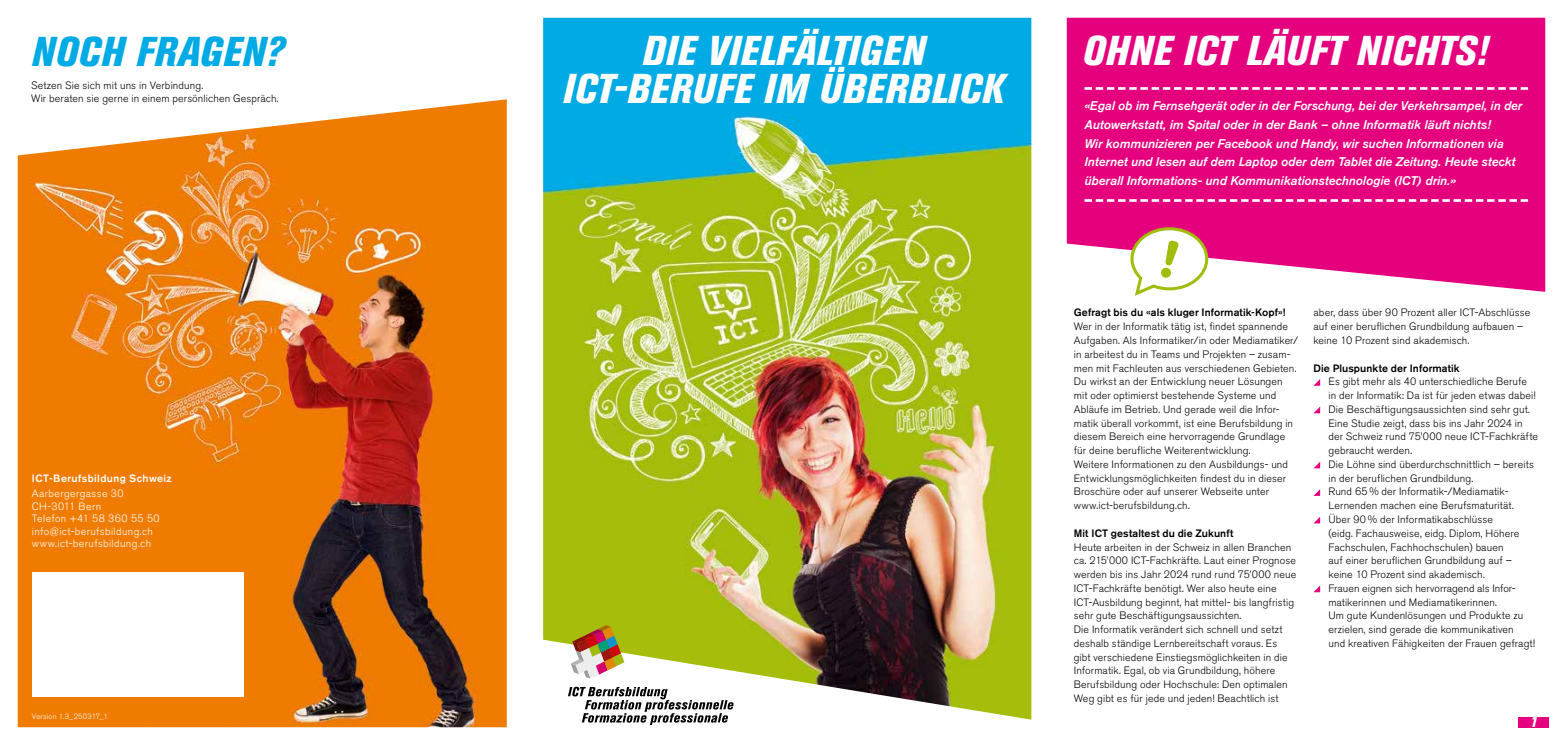
<style>
.page{position:relative;width:1563px;height:745px;background:#fff}
.page>*{position:absolute;margin:0;border:0;box-sizing:border-box;transform-origin:0 0}
.t1{font:italic 800 condensed 41.25px/38.4px "Akzidenz Grotesk BE";letter-spacing:.02em;color:#fff;text-align:center}
.t2{font:italic 800 condensed 41.25px "Akzidenz Grotesk BE";letter-spacing:.02em;color:#00aae4}
.t3{font:italic 800 condensed 15.5px "Akzidenz Grotesk BE";color:#fff}
.t4{font:italic 500 12.5px/18.8px "Akzidenz Grotesk BE";color:#fff}
.t5{font:300 10.62px/13.8px "Akzidenz Grotesk BE";letter-spacing:.01em;color:#000}
.t6{font:500 10.62px "Akzidenz Grotesk BE";letter-spacing:.01em;color:#000}
.t7{font:300 10.5px/12.5px "Akzidenz Grotesk BE";letter-spacing:.035em;color:#fff}
.t8{font:500 10.5px "Akzidenz Grotesk BE";letter-spacing:.04em;color:#fff}
.t9{font:300 7.5px "Akzidenz Grotesk BE";letter-spacing:.035em;color:#fff}
</style>
<div class="page">
<img style="left:543px;top:18px;width:488px;height:701px">
<svg style="left:568px;top:686px;width:165px;height:38px"></svg>
<svg style="left:571px;top:624px;width:53px;height:54px;background:#bc9d6a"></svg>
<div style="left:1518px;top:716px;width:30px;height:10px;background:#e5007d"></div>
<div style="left:1067px;top:18px;width:478px;height:273px;background:#e5007d"></div>
<svg style="left:1084px;top:87px;width:444px;height:3px"></svg>
<svg style="left:1084px;top:199px;width:444px;height:3px"></svg>
<svg style="left:1314px;top:379px;width:6px;height:6px"></svg>
<svg style="left:1314px;top:407px;width:6px;height:6px"></svg>
<svg style="left:1314px;top:462px;width:6px;height:6px"></svg>
<svg style="left:1314px;top:489px;width:6px;height:6px"></svg>
<svg style="left:1314px;top:517px;width:6px;height:6px"></svg>
<svg style="left:1314px;top:586px;width:6px;height:6px"></svg>
<svg style="left:1129px;top:225px;width:81px;height:71px"></svg>
<img style="left:18px;top:99px;width:489px;height:627px">
<div style="left:32px;top:571px;width:211px;height:125px;background:#fff"></div>
<h1 class="t2" style="left:31px;top:29px;width:254px">NOCH FRAGEN?</h1>
<p class="t5" style="left:31px;top:78px;width:249px">Setzen Sie sich mit uns in Verbindung.<br>Wir beraten sie gerne in einem persönlichen Gespräch.</p>
<p class="t8" style="left:32px;top:471px;width:141px">ICT-Berufsbildung Schweiz</p>
<p class="t7" style="left:32px;top:487px;width:129px">Aarbergergasse 30<br>CH-3011 Bern<br>Telefon +41 58 360 55 50 info@ict-berufsbildung.ch www.ict-berufsbildung.ch</p>
<p class="t9" style="left:32px;top:711px;width:77px">Version 1.3_250317_1</p>
<h1 class="t1" style="left:562px;top:32px;width:443px">DIE VIELFÄLTIGEN<br>ICT-BERUFE IM ÜBERBLICK</h1>
<h1 class="t1" style="left:1082px;top:32px;width:407px">OHNE ICT LÄUFT NICHTS!</h1>
<p class="t4" style="left:1084px;top:96px;width:439px">«Egal ob im Fernsehgerät oder in der Forschung, bei der Verkehrsampel, in der Autowerkstatt, im Spital oder in der Bank – ohne Informatik läuft nichts!<br>Wir kommunizieren per Facebook und Handy, wir suchen Informationen via Internet und lesen auf dem Laptop oder dem Tablet die Zeitung. Heute steckt überall Informations- und Kommunikationstechnologie (ICT) drin.»</p>
<p class="t6" style="left:1074px;top:306px;width:213px">Gefragt bis du «als kluger Informatik-Kopf»!</p>
<p class="t5" style="left:1074px;top:320px;width:226px">Wer in der Informatik tätig ist, findet spannende Aufgaben. Als Informatiker/in oder Mediamatiker/ in arbeitest du in Teams und Projekten – zusam&shy;men mit Fachleuten aus verschiedenen Gebieten.<br>Du wirkst an der Entwicklung neuer Lösungen mit oder optimierst bestehende Systeme und Abläufe im Betrieb. Und gerade weil die Infor&shy;matik überall vorkommt, ist eine Berufsbildung in diesem Bereich eine hervorragende Grundlage für deine berufliche Weiterentwicklung.<br>Weitere Informationen zu den Ausbildungs- und Entwicklungsmöglichkeiten findest du in dieser Broschüre oder auf unserer Webseite unter www.ict-berufsbildung.ch.</p>
<p class="t6" style="left:1074px;top:526px;width:161px">Mit ICT gestaltest du die Zukunft</p>
<p class="t5" style="left:1074px;top:540px;width:224px">Heute arbeiten in der Schweiz in allen Branchen ca. 215’000 ICT-Fachkräfte. Laut einer Prognose werden bis ins Jahr 2024 rund rund 75’000 neue ICT-Fachkräfte benötigt. Wer also heute eine ICT-Ausbildung beginnt, hat mittel- bis langfristig sehr gute Beschäftigungsaussichten.<br>Die Informatik verändert sich schnell und setzt deshalb ständige Lernbereitschaft voraus. Es gibt verschiedene Einstiegsmöglichkeiten in die Informatik. Egal, ob via Grundbildung, höhere Berufsbildung oder Hochschule: Den optimalen Weg gibt es für jede und jeden! Beachtlich ist</p>
<p class="t5" style="left:1313px;top:306px;width:218px">aber, dass über 90 Prozent aller ICT-Abschlüsse auf einer beruflichen Grundbildung aufbauen – keine 10 Prozent sind akademisch.</p>
<p class="t6" style="left:1313px;top:361px;width:148px">Die Pluspunkte der Informatik</p>
<p class="t5" style="left:1328px;top:375px;width:211px">Es gibt mehr als 40 unterschiedliche Berufe<br>in der Informatik: Da ist für jeden etwas dabei!<br>Die Beschäftigungsaussichten sind sehr gut.<br>Eine Studie zeigt, dass bis ins Jahr 2024 in der Schweiz rund 75’000 neue ICT-Fachkräfte gebraucht werden.<br>Die Löhne sind überdurchschnittlich – bereits in der beruflichen Grundbildung.<br>Rund 65 % der Informatik-/Mediamatik-Lernenden machen eine Berufsmaturität.<br>Über 90 % der Informatikabschlüsse<br>(eidg. Fachausweise, eidg. Diplom, Höhere Fachschulen, Fachhochschulen) bauen<br>auf einer beruflichen Grundbildung auf – keine 10 Prozent sind akademisch.<br>Frauen eignen sich hervorragend als Infor&shy;matikerinnen und Mediamatikerinnen.<br>Um gute Kundenlösungen und Produkte zu erzielen, sind gerade die kommunikativen<br>und kreativen Fähigkeiten der Frauen gefragt!</p>
<h2 class="t3" style="left:1529px;top:712px;width:10px">1</h2>
</div>
